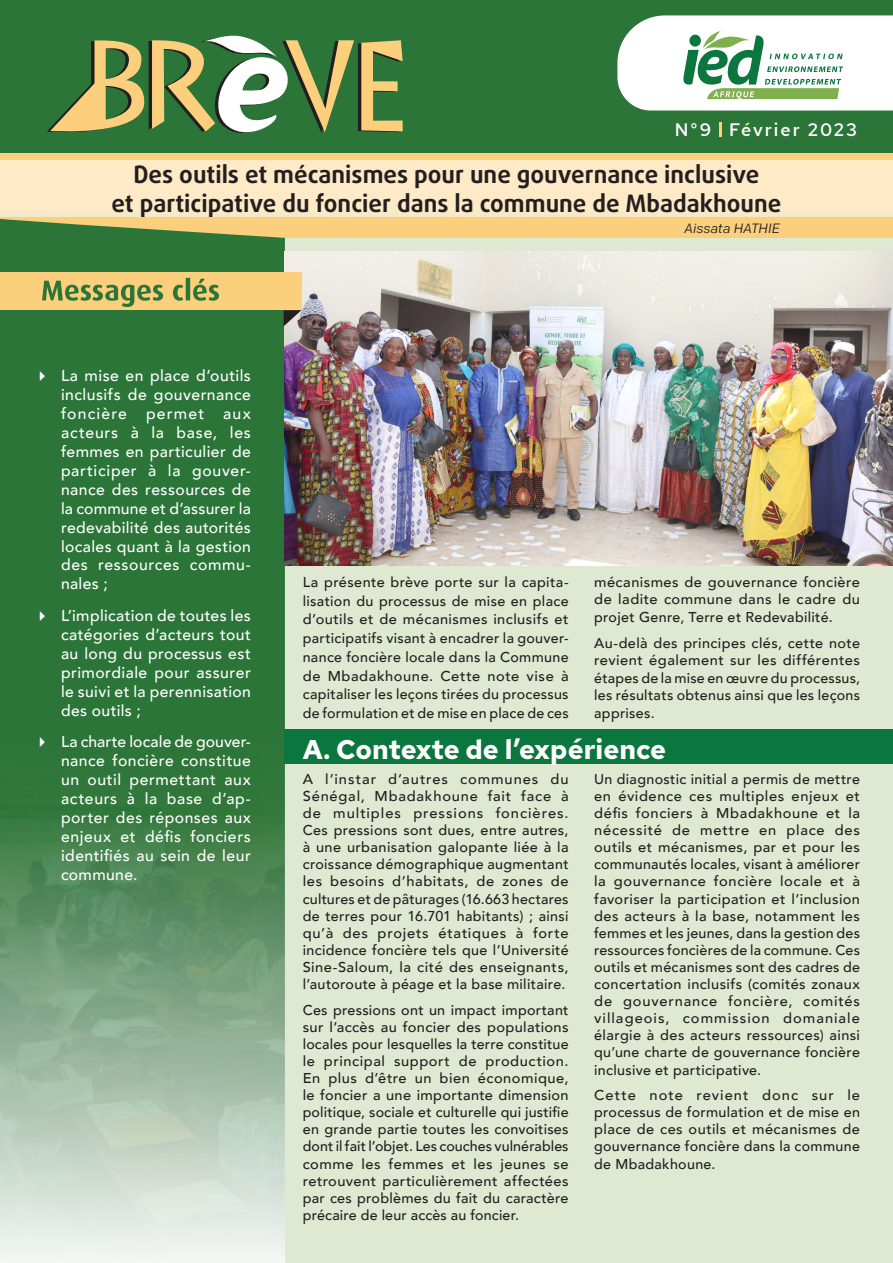
<style>
.page{position:relative;width:893px;height:1263px;background:#fff}
.page>*{position:absolute;margin:0;border:0;box-sizing:border-box;transform-origin:0 0}
.t1{font:700 27px "Red Hat Text";color:#fff}
.t2{font:700 24px "Daxline Pro";color:#231f20}
.t3{font:500 18px "Red Hat Text";letter-spacing:.11em;color:#fff}
.t4{font:500 15.75px/18.9px "Avenir";letter-spacing:.03em;color:#fff;text-align:justify}
.t5{font:500 14.25px/17.1px "Avenir";letter-spacing:.02em;color:#231f20;text-align:justify}
.t6{font:italic 13.5px "Colfax";color:#231f20}
</style>
<div class="page">
<div style="left:0;top:160px;width:893px;height:1103px;background:#dfe9d1"></div>
<div style="left:0;top:0;width:893px;height:174px;background:#2b7538"></div>
<div style="left:0;top:154px;width:893px;height:6px;background:#fccf7d"></div>
<div style="left:0;top:160px;width:893px;height:63px;background:#feeac6"></div>
<svg style="left:719px;top:122px;width:2px;height:14px"></svg>
<svg style="left:47px;top:35px;width:356px;height:98px"></svg>
<div style="left:0;top:217px;width:893px;height:21px;background:#fccf7d"></div>
<div style="left:0;top:219px;width:285px;height:504px;background:#2b7538"></div>
<img style="left:285px;top:252px;width:608px;height:314px">
<div style="left:0;top:273px;width:301px;height:37px;background:#fccf7d"></div>
<svg style="left:284px;top:310px;width:17px;height:16px"></svg>
<svg style="left:42px;top:278px;width:177px;height:29px"></svg>
<div style="left:285px;top:729px;width:608px;height:35px;background:#0b763e"></div>
<div style="left:0;top:723px;width:285px;height:91px;background:#2e7639"></div>
<div style="left:0;top:814px;width:285px;height:449px;background:linear-gradient(to bottom,#32733c,#f4f5f4)"></div>
<svg style="left:617px;top:15px;width:276px;height:96px;background:#d5e6d7"></svg>
<svg style="left:40px;top:371px;width:5px;height:10px"></svg>
<svg style="left:40px;top:611px;width:5px;height:10px"></svg>
<svg style="left:40px;top:737px;width:5px;height:10px"></svg>
<p class="t3" style="left:675px;top:117px;width:184px">N°9 Février 2023</p>
<p class="t2" style="left:133px;top:158px;width:627px">Des outils et mécanismes pour une gouvernance inclusive</p>
<p class="t2" style="left:112px;top:187px;width:671px">et participative du foncier dans la commune de Mbadakhoune</p>
<p class="t6" style="left:684px;top:220px;width:97px">Aissata HATHIE</p>
<p class="t4" style="left:61px;top:366px;width:191px">La mise en place d’outils inclusifs de gouvernance foncière permet aux acteurs à la base, les femmes en particulier de participer à la gouver&shy;nance des ressources de la commune et d’assurer la redevabilité des autorités locales quant à la gestion des ressources commu&shy;nales ;</p>
<p class="t4" style="left:61px;top:605px;width:191px">L’implication de toutes les catégories d’acteurs tout au long du processus est primordiale pour assurer le suivi et la perennisation des outils ;</p>
<p class="t4" style="left:61px;top:731px;width:191px">La charte locale de gouver&shy;nance foncière constitue un outil permettant aux acteurs à la base d’ap&shy;porter des réponses aux enjeux et défis fonciers identifiés au sein de leur commune.</p>
<p class="t5" style="left:303px;top:572px;width:267px;line-height:18.8px">La présente brève porte sur la capita&shy;lisation du processus de mise en place d’outils et de mécanismes inclusifs et participatifs visant à encadrer la gouver&shy;nance foncière locale dans la Commune de Mbadakhoune. Cette note vise à capitaliser les leçons tirées du processus de formulation et de mise en place de ces</p>
<p class="t5" style="left:594px;top:572px;width:267px;line-height:17.5px">mécanismes de gouvernance foncière de ladite commune dans le cadre du projet Genre, Terre et Redevabilité.</p>
<p class="t5" style="left:594px;top:633px;width:267px;line-height:17.5px">Au-delà des principes clés, cette note revient également sur les différentes étapes de la mise en œuvre du processus, les résultats obtenus ainsi que les leçons apprises.</p>
<p class="t1" style="left:303px;top:731px;width:365px">A. Contexte de l’expérience</p>
<p class="t5" style="left:303px;top:769px;width:267px">A l’instar d’autres communes du Sénégal, Mbadakhoune fait face à de multiples pressions foncières.<br>Ces pressions sont dues, entre autres, à une urbanisation galopante liée à la croissance démographique augmentant les besoins d’habitats, de zones de cultures et de pâturages (16.663 hectares de terres pour 16.701 habitants) ; ainsi qu’à des projets étatiques à forte incidence foncière tels que l’Université Sine-Saloum, la cité des enseignants, l’autoroute à péage et la base militaire.</p>
<p class="t5" style="left:303px;top:1000px;width:267px">Ces pressions ont un impact important sur l’accès au foncier des populations locales pour lesquelles la terre constitue le principal support de production.<br>En plus d’être un bien économique, le foncier a une importante dimension politique, sociale et culturelle qui justifie en grande partie toutes les convoitises dont il fait l’objet. Les couches vulnérables comme les femmes et les jeunes se retrouvent particulièrement affectées par ces problèmes du fait du caractère précaire de leur accès au foncier.</p>
<p class="t5" style="left:594px;top:769px;width:267px">Un diagnostic initial a permis de mettre en évidence ces multiples enjeux et défis fonciers à Mbadakhoune et la nécessité de mettre en place des outils et mécanismes, par et pour les communautés locales, visant à améliorer la gouvernance foncière locale et à favoriser la participation et l’inclusion des acteurs à la base, notamment les femmes et les jeunes, dans la gestion des ressources foncières de la commune. Ces outils et mécanismes sont des cadres de concertation inclusifs (comités zonaux de gouvernance foncière, comités villageois, commission domaniale élargie à des acteurs ressources) ainsi qu’une charte de gouvernance foncière inclusive et participative.</p>
<p class="t5" style="left:594px;top:1086px;width:267px">Cette note revient donc sur le processus de formulation et de mise en place de ces outils et mécanismes de gouvernance foncière dans la commune de Mbadakhoune.</p>
</div>
